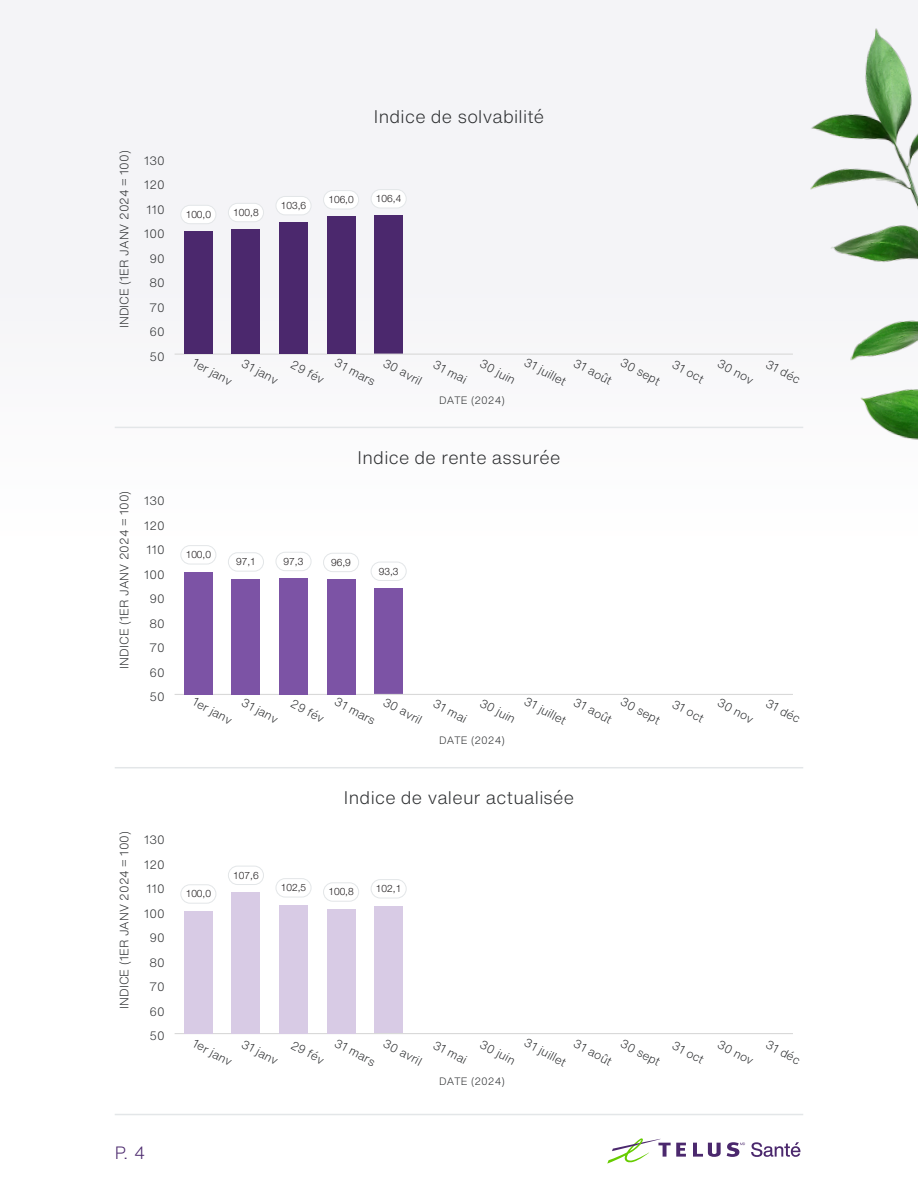
<style>
.page{position:relative;width:918px;height:1188px;background:#fff}
.page>*{position:absolute;margin:0;border:0;box-sizing:border-box;transform-origin:0 0}
.t1{font:300 18px "Helvetica Now Text";letter-spacing:.015em;color:#2c2e30}
.t2{font:300 17.55px "Helvetica Now Text";color:#4b286d}
.t3{font:300 12px "Helvetica Now Text";color:#2c2e30}
.t4{font:300 10.5px "Helvetica Now Text";color:#2c2e30}
.t5{font:300 10.2px "Helvetica Neue LT Std";color:#231f20}
</style>
<div class="page">
<div style="left:0;top:0;width:918px;height:687px;background:#f7f7f9"></div>
<hr style="left:115px;top:1114px;width:688px;height:1px;background:#e3e6e8">
<svg style="left:693px;top:1143px;width:28px;height:14px"></svg>
<svg style="left:607px;top:1138px;width:79px;height:26px"></svg>
<svg style="left:727px;top:1142px;width:18px;height:15px"></svg>
<svg style="left:751px;top:1142px;width:49px;height:15px"></svg>
<div style="left:374px;top:216px;width:29px;height:138px;background:#4b286d"></div>
<div style="left:371px;top:190px;width:35px;height:18px;background:#fff;border-radius:9px"></div>
<div style="left:371px;top:189px;width:36px;height:19px;border:1px solid #e3e6e8;border-radius:9px"></div>
<hr style="left:175px;top:354px;width:618px;height:1px;background:#d9d9d9">
<div style="left:184px;top:231px;width:29px;height:123px;background:#4b286d"></div>
<div style="left:181px;top:205px;width:35px;height:19px;background:#fff;border-radius:9px"></div>
<div style="left:180px;top:205px;width:36px;height:19px;border:1px solid #e3e6e8;border-radius:9px"></div>
<div style="left:232px;top:229px;width:28px;height:125px;background:#4b286d"></div>
<div style="left:228px;top:203px;width:36px;height:19px;background:#fff;border-radius:9px"></div>
<div style="left:228px;top:203px;width:36px;height:19px;border:1px solid #e3e6e8;border-radius:9px"></div>
<div style="left:279px;top:223px;width:29px;height:131px;background:#4b286d"></div>
<div style="left:276px;top:196px;width:35px;height:19px;background:#fff;border-radius:9px"></div>
<div style="left:276px;top:196px;width:35px;height:19px;border:1px solid #e3e6e8;border-radius:9px"></div>
<div style="left:327px;top:217px;width:28px;height:137px;background:#4b286d"></div>
<div style="left:324px;top:191px;width:35px;height:18px;background:#fff;border-radius:9px"></div>
<div style="left:323px;top:190px;width:36px;height:19px;border:1px solid #e3e6e8;border-radius:9px"></div>
<div style="left:374px;top:588px;width:29px;height:106px;background:#7c53a5"></div>
<div style="left:371px;top:562px;width:35px;height:18px;background:#fff;border-radius:9px"></div>
<div style="left:371px;top:562px;width:36px;height:19px;border:1px solid #e3e6e8;border-radius:9px"></div>
<hr style="left:175px;top:694px;width:618px;height:1px;background:#d9d9d9">
<div style="left:184px;top:572px;width:29px;height:122px;background:#7c53a5"></div>
<div style="left:181px;top:546px;width:35px;height:18px;background:#fff;border-radius:9px"></div>
<div style="left:180px;top:545px;width:36px;height:19px;border:1px solid #e3e6e8;border-radius:9px"></div>
<div style="left:232px;top:579px;width:28px;height:115px;background:#7c53a5"></div>
<div style="left:228px;top:553px;width:36px;height:18px;background:#fff;border-radius:9px"></div>
<div style="left:228px;top:552px;width:36px;height:20px;border:1px solid #e3e6e8;border-radius:9px"></div>
<div style="left:279px;top:578px;width:29px;height:116px;background:#7c53a5"></div>
<div style="left:276px;top:552px;width:35px;height:19px;background:#fff;border-radius:9px"></div>
<div style="left:276px;top:552px;width:35px;height:19px;border:1px solid #e3e6e8;border-radius:9px"></div>
<div style="left:327px;top:579px;width:28px;height:115px;background:#7c53a5"></div>
<div style="left:324px;top:553px;width:35px;height:19px;background:#fff;border-radius:9px"></div>
<div style="left:323px;top:553px;width:36px;height:19px;border:1px solid #e3e6e8;border-radius:9px"></div>
<div style="left:374px;top:906px;width:29px;height:128px;background:#d8cbe5"></div>
<div style="left:371px;top:879px;width:36px;height:19px;border:1px solid #e3e6e8;border-radius:9px"></div>
<hr style="left:175px;top:1033px;width:618px;height:1px;background:#d9d9d9">
<div style="left:184px;top:911px;width:29px;height:123px;background:#d8cbe5"></div>
<div style="left:180px;top:884px;width:36px;height:20px;border:1px solid #e3e6e8;border-radius:9px"></div>
<div style="left:232px;top:892px;width:28px;height:142px;background:#d8cbe5"></div>
<div style="left:228px;top:866px;width:36px;height:19px;border:1px solid #e3e6e8;border-radius:9px"></div>
<div style="left:279px;top:905px;width:29px;height:129px;background:#d8cbe5"></div>
<div style="left:276px;top:878px;width:35px;height:19px;border:1px solid #e3e6e8;border-radius:9px"></div>
<div style="left:327px;top:909px;width:28px;height:125px;background:#d8cbe5"></div>
<div style="left:323px;top:882px;width:36px;height:20px;border:1px solid #e3e6e8;border-radius:9px"></div>
<hr style="left:115px;top:427px;width:688px;height:1px;background:#e3e6e8">
<hr style="left:115px;top:767px;width:688px;height:1px;background:#e3e6e8">
<img style="left:810px;top:28px;width:108px;height:412px">
<p class="t3" style="left:116px;top:328px;width:179px;rotate:-90deg">INDICE (1ER JANV 2024 = 100)</p>
<p class="t3" style="left:144px;top:152px;width:22px">130</p>
<p class="t3" style="left:144px;top:177px;width:22px">120</p>
<p class="t3" style="left:147px;top:201px;width:20px">110</p>
<p class="t3" style="left:144px;top:226px;width:22px">100</p>
<p class="t3" style="left:150px;top:250px;width:17px">90</p>
<p class="t3" style="left:150px;top:275px;width:17px">80</p>
<p class="t3" style="left:150px;top:299px;width:17px">70</p>
<p class="t3" style="left:150px;top:324px;width:17px">60</p>
<p class="t3" style="left:150px;top:349px;width:17px">50</p>
<p class="t3" style="left:116px;top:669px;width:179px;rotate:-90deg">INDICE (1ER JANV 2024 = 100)</p>
<p class="t3" style="left:144px;top:493px;width:22px">130</p>
<p class="t3" style="left:144px;top:517px;width:22px">120</p>
<p class="t3" style="left:147px;top:542px;width:20px">110</p>
<p class="t3" style="left:144px;top:566px;width:22px">100</p>
<p class="t3" style="left:150px;top:591px;width:17px">90</p>
<p class="t3" style="left:150px;top:615px;width:17px">80</p>
<p class="t3" style="left:150px;top:640px;width:17px">70</p>
<p class="t3" style="left:150px;top:664px;width:17px">60</p>
<p class="t3" style="left:150px;top:689px;width:17px">50</p>
<p class="t3" style="left:116px;top:1009px;width:179px;rotate:-90deg">INDICE (1ER JANV 2024 = 100)</p>
<p class="t3" style="left:144px;top:832px;width:22px">130</p>
<p class="t3" style="left:144px;top:856px;width:22px">120</p>
<p class="t3" style="left:147px;top:881px;width:20px">110</p>
<p class="t3" style="left:144px;top:905px;width:22px">100</p>
<p class="t3" style="left:150px;top:930px;width:17px">90</p>
<p class="t3" style="left:150px;top:954px;width:17px">80</p>
<p class="t3" style="left:150px;top:979px;width:17px">70</p>
<p class="t3" style="left:150px;top:1003px;width:17px">60</p>
<p class="t3" style="left:150px;top:1028px;width:17px">50</p>
<h1 class="t1" style="left:374px;top:105px;width:172px">Indice de solvabilité</h1>
<p class="t5" style="left:186px;top:208px;width:27px">100,0</p>
<p class="t5" style="left:233px;top:206px;width:27px">100,8</p>
<p class="t5" style="left:281px;top:199px;width:27px">103,6</p>
<p class="t5" style="left:328px;top:193px;width:27px">106,0</p>
<p class="t5" style="left:376px;top:192px;width:27px">106,4</p>
<p class="t3" style="left:197px;top:354px;width:45px;rotate:28deg">1er janv</p>
<p class="t3" style="left:246px;top:355px;width:41px;rotate:28deg">31 janv</p>
<p class="t3" style="left:296px;top:356px;width:37px;rotate:28deg">29 fév</p>
<p class="t3" style="left:339px;top:354px;width:46px;rotate:28deg">31 mars</p>
<p class="t3" style="left:388px;top:355px;width:43px;rotate:28deg">30 avril</p>
<p class="t3" style="left:438px;top:356px;width:38px;rotate:28deg">31 mai</p>
<p class="t3" style="left:485px;top:355px;width:40px;rotate:28deg">30 juin</p>
<p class="t3" style="left:529px;top:354px;width:47px;rotate:28deg">31 juillet</p>
<p class="t3" style="left:579px;top:355px;width:43px;rotate:28deg">31 août</p>
<p class="t3" style="left:625px;top:354px;width:44px;rotate:28deg">30 sept</p>
<p class="t3" style="left:677px;top:356px;width:36px;rotate:28deg">31 oct</p>
<p class="t3" style="left:722px;top:355px;width:41px;rotate:28deg">30 nov</p>
<p class="t3" style="left:771px;top:356px;width:38px;rotate:28deg">31 déc</p>
<p class="t4" style="left:439px;top:393px;width:67px">DATE (2024)</p>
<h1 class="t1" style="left:358px;top:445px;width:204px">Indice de rente assurée</h1>
<p class="t5" style="left:186px;top:548px;width:27px">100,0</p>
<p class="t5" style="left:236px;top:556px;width:21px">97,1</p>
<p class="t5" style="left:284px;top:555px;width:21px">97,3</p>
<p class="t5" style="left:331px;top:556px;width:21px">96,9</p>
<p class="t5" style="left:379px;top:565px;width:21px">93,3</p>
<p class="t3" style="left:197px;top:693px;width:45px;rotate:28deg">1er janv</p>
<p class="t3" style="left:246px;top:694px;width:41px;rotate:28deg">31 janv</p>
<p class="t3" style="left:296px;top:695px;width:37px;rotate:28deg">29 fév</p>
<p class="t3" style="left:339px;top:693px;width:46px;rotate:28deg">31 mars</p>
<p class="t3" style="left:388px;top:694px;width:43px;rotate:28deg">30 avril</p>
<p class="t3" style="left:438px;top:695px;width:38px;rotate:28deg">31 mai</p>
<p class="t3" style="left:485px;top:695px;width:40px;rotate:28deg">30 juin</p>
<p class="t3" style="left:529px;top:693px;width:47px;rotate:28deg">31 juillet</p>
<p class="t3" style="left:579px;top:694px;width:43px;rotate:28deg">31 août</p>
<p class="t3" style="left:625px;top:693px;width:44px;rotate:28deg">30 sept</p>
<p class="t3" style="left:677px;top:696px;width:36px;rotate:28deg">31 oct</p>
<p class="t3" style="left:722px;top:694px;width:41px;rotate:28deg">30 nov</p>
<p class="t3" style="left:771px;top:695px;width:38px;rotate:28deg">31 déc</p>
<p class="t4" style="left:439px;top:733px;width:67px">DATE (2024)</p>
<h1 class="t1" style="left:344px;top:785px;width:232px">Indice de valeur actualisée</h1>
<p class="t5" style="left:186px;top:888px;width:27px">100,0</p>
<p class="t5" style="left:233px;top:869px;width:27px">107,6</p>
<p class="t5" style="left:281px;top:881px;width:27px">102,5</p>
<p class="t5" style="left:328px;top:886px;width:27px">100,8</p>
<p class="t5" style="left:376px;top:882px;width:27px">102,1</p>
<p class="t3" style="left:197px;top:1035px;width:45px;rotate:28deg">1er janv</p>
<p class="t3" style="left:246px;top:1036px;width:41px;rotate:28deg">31 janv</p>
<p class="t3" style="left:296px;top:1037px;width:37px;rotate:28deg">29 fév</p>
<p class="t3" style="left:339px;top:1035px;width:46px;rotate:28deg">31 mars</p>
<p class="t3" style="left:388px;top:1035px;width:43px;rotate:28deg">30 avril</p>
<p class="t3" style="left:438px;top:1037px;width:38px;rotate:28deg">31 mai</p>
<p class="t3" style="left:485px;top:1036px;width:40px;rotate:28deg">30 juin</p>
<p class="t3" style="left:529px;top:1034px;width:47px;rotate:28deg">31 juillet</p>
<p class="t3" style="left:579px;top:1035px;width:43px;rotate:28deg">31 août</p>
<p class="t3" style="left:625px;top:1035px;width:44px;rotate:28deg">30 sept</p>
<p class="t3" style="left:677px;top:1037px;width:36px;rotate:28deg">31 oct</p>
<p class="t3" style="left:722px;top:1036px;width:41px;rotate:28deg">30 nov</p>
<p class="t3" style="left:771px;top:1036px;width:38px;rotate:28deg">31 déc</p>
<p class="t4" style="left:439px;top:1074px;width:67px">DATE (2024)</p>
<h2 class="t2" style="left:115px;top:1140px;width:32px">P. 4</h2>
</div>
